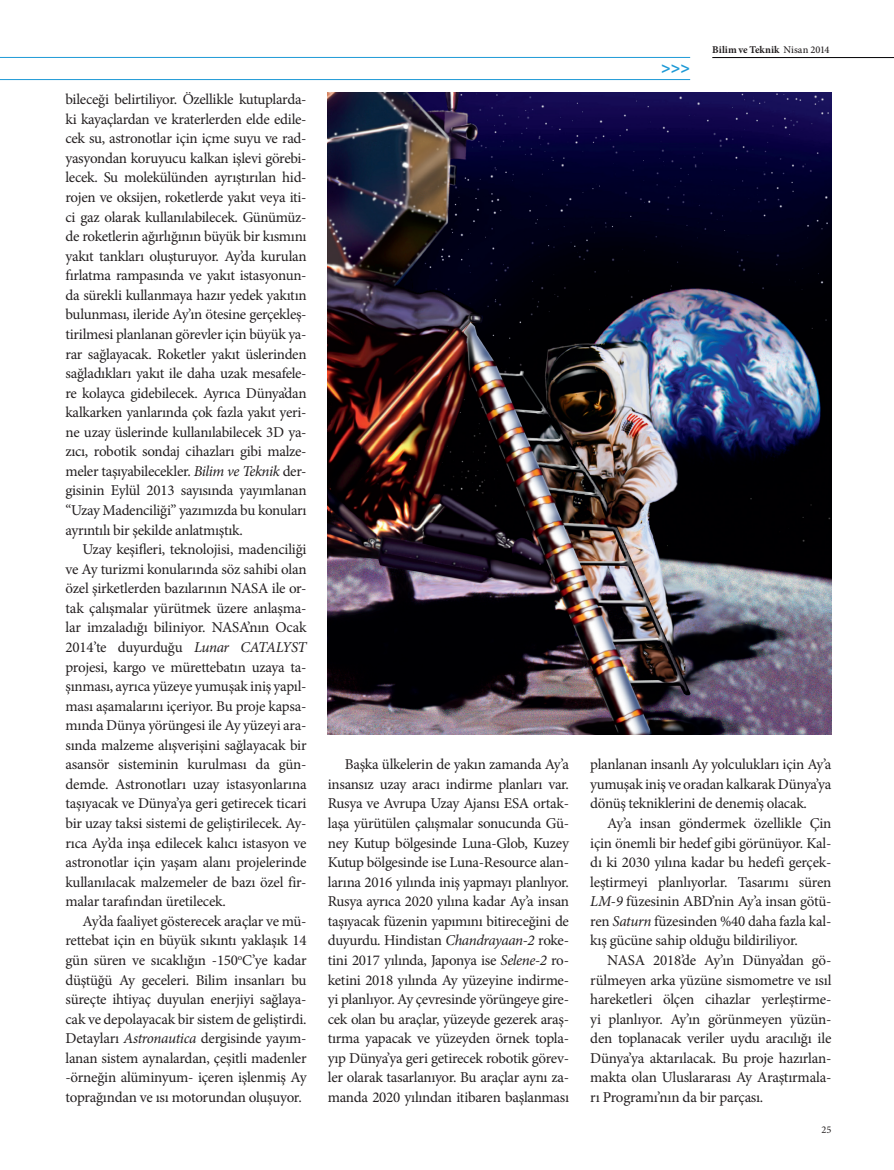
<style>
.page{position:relative;width:894px;height:1170px;background:#fff}
.page>*{position:absolute;margin:0;border:0;box-sizing:border-box;transform-origin:0 0}
.t1{font:700 16.2px "Myriad Pro";color:#1d99d6}
.t2{font:15px/19.5px "Minion Pro";letter-spacing:-.02em;color:#231f20;text-align:justify}
.t3{font:700 10.35px "Minion Pro";letter-spacing:.005em;color:#231f20}
.t4{font:10.35px "Minion Pro";color:#231f20}
.s1{font-style:italic}
.s2{font-weight:500}
</style>
<div class="page">
<hr style="left:712px;top:57px;width:181px;height:1px;background:#000103">
<hr style="left:0;top:79px;width:690px;height:1px;background:#1d99d6">
<hr style="left:0;top:57px;width:690px;height:1px;background:#1d99d6">
<img style="left:328px;top:92px;width:503px;height:642px">
<p class="t2" style="left:65px;top:90px;width:242px">bileceği belirtiliyor. Özellikle kutuplarda&shy;ki kayaçlardan ve kraterlerden elde edile&shy;cek su, astronotlar için içme suyu ve rad&shy;yasyondan koruyucu kalkan işlevi görebi&shy;lecek. Su molekülünden ayrıştırılan hid&shy;rojen ve oksijen, roketlerde yakıt veya iti&shy;ci gaz olarak kullanılabilecek. Günümüz&shy;de roketlerin ağırlığının büyük bir kısmını yakıt tankları oluşturuyor. Ay’da kurulan fırlatma rampasında ve yakıt istasyonun&shy;da sürekli kullanmaya hazır yedek yakıtın bulunması, ileride Ay’ın ötesine gerçekleş&shy;tirilmesi planlanan görevler için büyük ya&shy;rar sağlayacak. Roketler yakıt üslerinden sağladıkları yakıt ile daha uzak mesafele&shy;re kolayca gidebilecek. Ayrıca Dünya’dan kalkarken yanlarında çok fazla yakıt yeri&shy;ne uzay üslerinde kullanılabilecek 3D ya&shy;zıcı, robotik sondaj cihazları gibi malze&shy;meler taşıyabilecekler. <span class="s1">Bilim ve Teknik</span> der&shy;gisinin Eylül 2013 sayısında yayımlanan “Uzay Madenciliği” yazımızda bu konuları ayrıntılı bir şekilde anlatmıştık.</p>
<p class="t2" style="left:65px;top:540px;width:242px;text-indent:17px">Uzay keşifleri, teknolojisi, madenciliği ve Ay turizmi konularında söz sahibi olan özel şirketlerden bazılarının NASA ile or&shy;tak çalışmalar yürütmek üzere anlaşma&shy;lar imzaladığı biliniyor. NASA’nın Ocak 2014’te duyurduğu <span class="s1">Lunar CATALYST </span>projesi, kargo ve mürettebatın uzaya ta&shy;şınması, ayrıca yüzeye yumuşak iniş yapıl&shy;ması aşamalarını içeriyor. Bu proje kapsa&shy;mında Dünya yörüngesi ile Ay yüzeyi ara&shy;sında malzeme alışverişini sağlayacak bir asansör sisteminin kurulması da gün&shy;demde. Astronotları uzay istasyonlarına taşıyacak ve Dünya’ya geri getirecek ticari bir uzay taksi sistemi de geliştirilecek. Ay&shy;rıca Ay’da inşa edilecek kalıcı istasyon ve astronotlar için yaşam alanı projelerinde kullanılacak malzemeler de bazı özel fir&shy;malar tarafından üretilecek.</p>
<p class="t2" style="left:65px;top:911px;width:242px;text-indent:17px">Ay’da faaliyet gösterecek araçlar ve mü&shy;rettebat için en büyük sıkıntı yaklaşık 14 gün süren ve sıcaklığın -150<sup>o</sup>C’ye kadar düştüğü Ay geceleri. Bilim insanları bu süreçte ihtiyaç duyulan enerjiyi sağlaya&shy;cak ve depolayacak bir sistem de geliştirdi.<br>Detayları <span class="s1">Astronautica</span> dergisinde yayım&shy;lanan sistem aynalardan, çeşitli madenler -örneğin alüminyum- içeren işlenmiş Ay toprağından ve ısı motorundan oluşuyor.</p>
<p class="t1" style="left:661px;top:57px;width:30px">&gt;&gt;&gt;</p>
<p class="t3" style="left:712px;top:43px;width:119px">Bilim ve Teknik <span class="s2">Nisan 2014</span></p>
<p class="t2" style="left:328px;top:755px;width:242px;text-indent:17px">Başka ülkelerin de yakın zamanda Ay’a insansız uzay aracı indirme planları var.<br>Rusya ve Avrupa Uzay Ajansı ESA ortak&shy;laşa yürütülen çalışmalar sonucunda Gü&shy;ney Kutup bölgesinde Luna-Glob, Kuzey Kutup bölgesinde ise Luna-Resource alan&shy;larına 2016 yılında iniş yapmayı planlıyor.<br>Rusya ayrıca 2020 yılına kadar Ay’a insan taşıyacak füzenin yapımını bitireceğini de duyurdu. Hindistan <span class="s1">Chandrayaan-2</span> roke&shy;tini 2017 yılında, Japonya ise <span class="s1">Selene-2</span> ro&shy;ketini 2018 yılında Ay yüzeyine indirme&shy;yi planlıyor. Ay çevresinde yörüngeye gire&shy;cek olan bu araçlar, yüzeyde gezerek araş&shy;tırma yapacak ve yüzeyden örnek topla&shy;yıp Dünya’ya geri getirecek robotik görev&shy;ler olarak tasarlanıyor. Bu araçlar aynı za&shy;manda 2020 yılından itibaren başlanması</p>
<p class="t2" style="left:590px;top:755px;width:242px">planlanan insanlı Ay yolculukları için Ay’a yumuşak iniş ve oradan kalkarak Dünya’ya dönüş tekniklerini de denemiş olacak.</p>
<p class="t2" style="left:590px;top:813px;width:242px;text-indent:17px">Ay’a insan göndermek özellikle Çin için önemli bir hedef gibi görünüyor. Kal&shy;dı ki 2030 yılına kadar bu hedefi gerçek&shy;leştirmeyi planlıyorlar. Tasarımı süren <span class="s1">LM-9</span> füzesinin ABD’nin Ay’a insan götü&shy;ren <span class="s1">Saturn</span> füzesinden %40 daha fazla kal&shy;kış gücüne sahip olduğu bildiriliyor.</p>
<p class="t2" style="left:590px;top:950px;width:242px;text-indent:17px">NASA 2018’de Ay’ın Dünya’dan gö&shy;rülmeyen arka yüzüne sismometre ve ısıl hareketleri ölçen cihazlar yerleştirme&shy;yi planlıyor. Ay’ın görünmeyen yüzün&shy;den toplanacak veriler uydu aracılığı ile Dünya’ya aktarılacak. Bu proje hazırlan&shy;makta olan Uluslararası Ay Araştırmala&shy;rı Programı’nın da bir parçası.</p>
<p class="t4" style="left:821px;top:1123px;width:11px">25</p>
</div>
